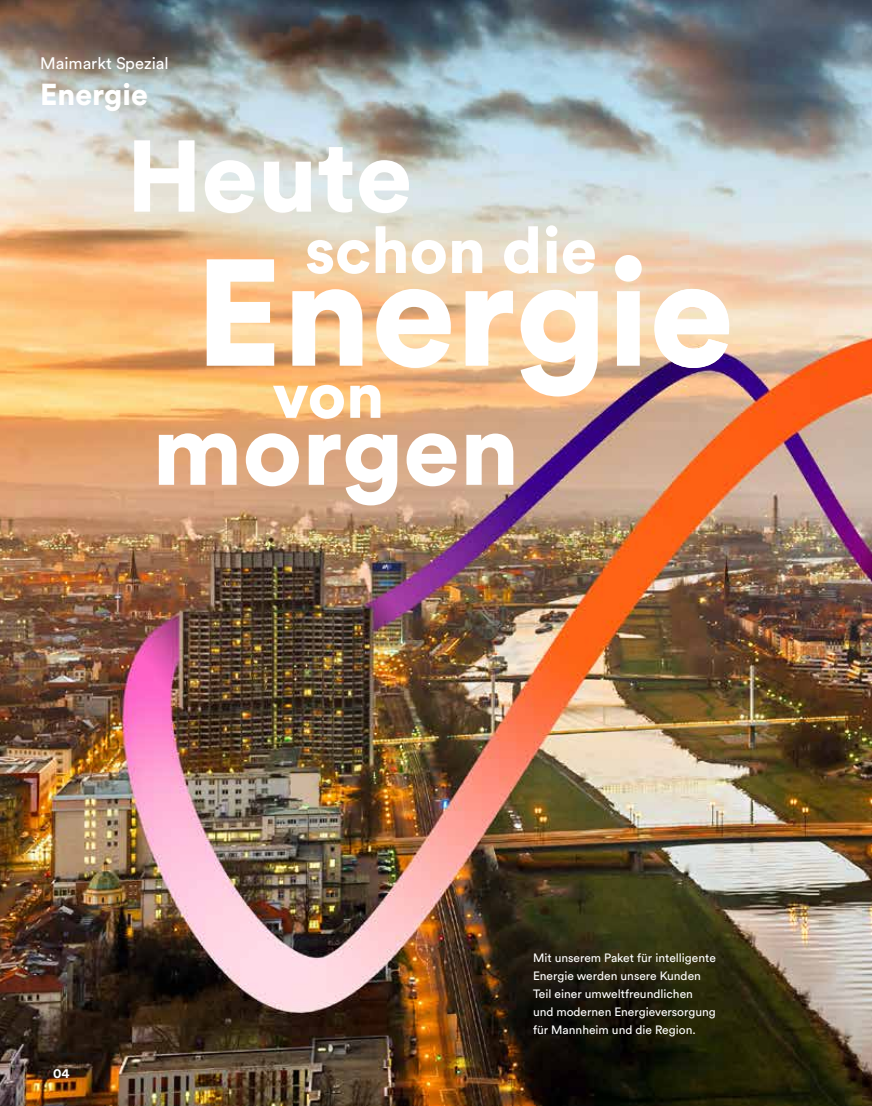
<style>
.page{position:relative;width:872px;height:1106px;background:#fff}
.page>*{position:absolute;margin:0;border:0;box-sizing:border-box;transform-origin:0 0}
.t1{font:900 150px "Circular Pro";color:#fff}
.t2{font:900 100.5px "Circular Pro";color:#fff}
.t3{font:900 64.5px "Circular Pro";color:#fff}
.t4{font:900 30px "Circular Pro";color:#fff}
.t5{font:16.5px "Circular Pro";color:#fff}
.t6{font:700 13.5px "Circular Pro";color:#fff}
.t7{font:12px/17.9px "Circular Pro";color:#fff}
</style>
<div class="page">
<img style="left:0;top:0;width:872px;height:1106px">
<h3 class="t5" style="left:40px;top:52px;width:130px">Maimarkt Spezial</h3>
<h3 class="t4" style="left:40px;top:73px;width:109px">Energie</h3>
<h2 class="t2" style="left:126px;top:106px;width:287px">Heute</h2>
<h3 class="t3" style="left:305px;top:205px;width:293px">schon die</h3>
<h1 class="t1" style="left:195px;top:208px;width:540px">Energie</h1>
<h3 class="t3" style="left:272px;top:350px;width:113px">von</h3>
<h2 class="t2" style="left:152px;top:379px;width:369px">morgen</h2>
<p class="t6" style="left:53px;top:1063px;width:18px">04</p>
<p class="t7" style="left:533px;top:948px;width:184px">Mit unserem Paket für intelligente<br>Energie werden unsere Kunden<br>Teil einer umweltfreundlichen und modernen Energieversorgung für Mannheim und die Region.</p>
</div>
